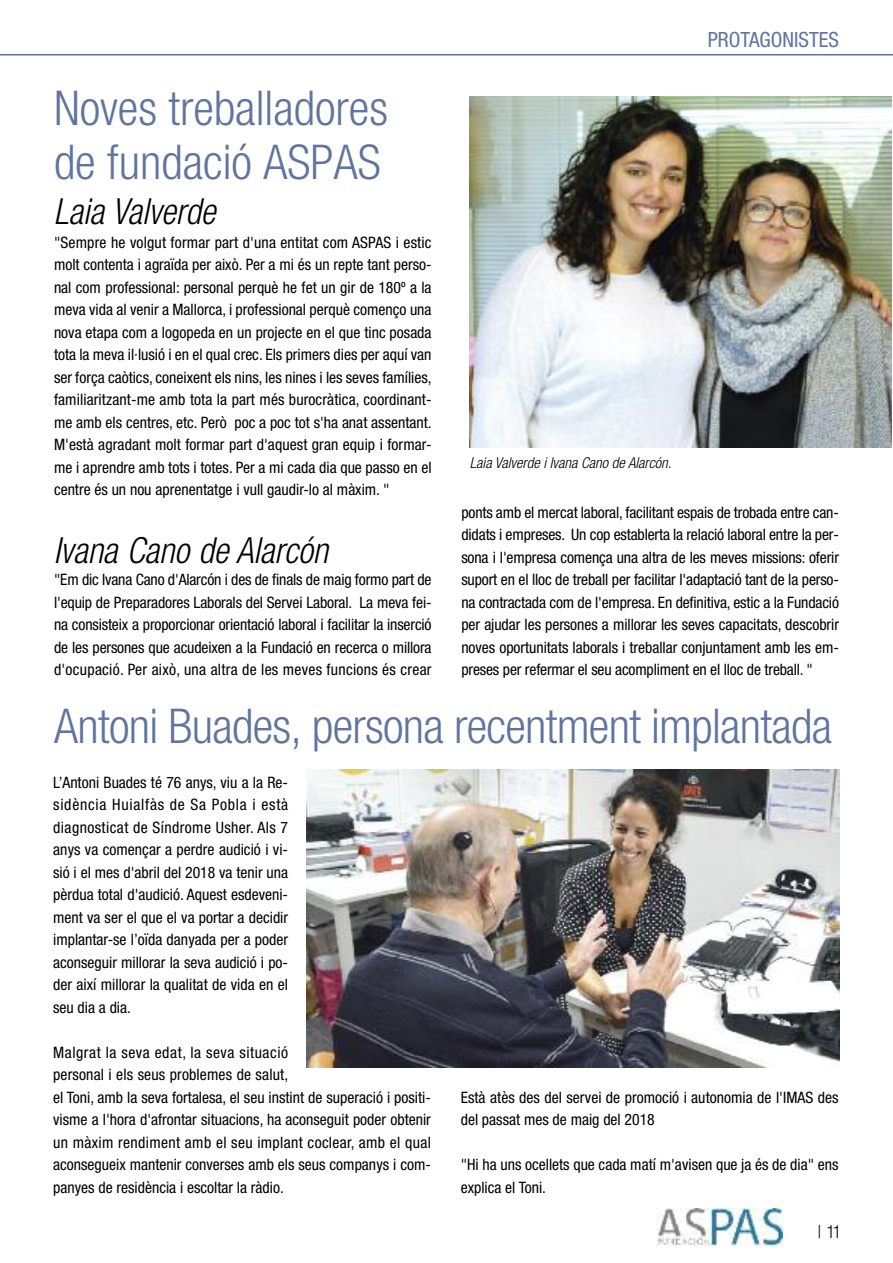
<style>
.page{position:relative;width:893px;height:1263px;background:#fff}
.page>*{position:absolute;margin:0;border:0;box-sizing:border-box;transform-origin:0 0}
.t1{font:300 condensed 48px/54px "Helvetica Neue LT Std";letter-spacing:-.015em;color:#60749f}
.t2{font:italic 300 condensed 36px "Helvetica Neue";color:#000;scale:.96 1}
.t3{font:condensed 21px "Helvetica Neue";color:#60749f}
.t4{font:300 condensed 18px "Helvetica Neue LT Std";color:#000}
.t5{font:condensed 15.75px/22.5px "Helvetica Neue";color:#000;text-align:justify}
.t6{font:italic 300 condensed 15px "Helvetica Neue";color:#000}
</style>
<div class="page">
<hr style="left:0;top:54px;width:893px;height:2px;background:#60749f">
<img style="left:657px;top:1209px;width:126px;height:38px">
<img style="left:470px;top:96px;width:421px;height:352px">
<img style="left:306px;top:769px;width:533px;height:298px">
<h3 class="t3" style="left:708px;top:32px;width:133px">PROTAGONISTES</h3>
<h1 class="t1" style="left:54px;top:85px;width:336px">Noves treballadores de fundació ASPAS</h1>
<h2 class="t2" style="left:54px;top:198px;width:170px">Laia Valverde</h2>
<p class="t5" style="left:54px;top:232px;width:379px">"Sempre he volgut formar part d'una entitat com ASPAS i estic molt contenta i agraïda per això. Per a mi és un repte tant perso&shy;nal com professional: personal perquè he fet un gir de 180º a la meva vida al venir a Mallorca, i professional perquè començo una nova etapa com a logopeda en un projecte en el que tinc posada tota la meva il·lusió i en el qual crec. Els primers dies per aquí van ser força caòtics, coneixent els nins, les nines i les seves famílies, familiaritzant-me amb tota la part més burocràtica, coordinant&shy;me amb els centres, etc. Però poc a poc tot s'ha anat assentant.<br>M'està agradant molt formar part d'aquest gran equip i formar&shy;me i aprendre amb tots i totes. Per a mi cada dia que passo en el centre és un nou aprenentatge i vull gaudir-lo al màxim. "</p>
<h2 class="t2" style="left:54px;top:537px;width:287px">Ivana Cano de Alarcón</h2>
<p class="t5" style="left:54px;top:570px;width:379px">"Em dic Ivana Cano d'Alarcón i des de finals de maig formo part de l'equip de Preparadores Laborals del Servei Laboral. La meva fei&shy;na consisteix a proporcionar orientació laboral i facilitar la inserció de les persones que acudeixen a la Fundació en recerca o millora d'ocupació. Per això, una altra de les meves funcions és crear</p>
<p class="t6" style="left:470px;top:457px;width:203px">Laia Valverde i Ivana Cano de Alarcón.</p>
<p class="t5" style="left:461px;top:502px;width:379px">ponts amb el mercat laboral, facilitant espais de trobada entre can&shy;didats i empreses. Un cop establerta la relació laboral entre la per&shy;sona i l'empresa comença una altra de les meves missions: oferir suport en el lloc de treball per facilitar l'adaptació tant de la perso&shy;na contractada com de l'empresa. En definitiva, estic a la Fundació per ajudar les persones a millorar les seves capacitats, descobrir noves oportunitats laborals i treballar conjuntament amb les em&shy;preses per refermar el seu acompliment en el lloc de treball. "</p>
<h1 class="t1" style="left:54px;top:703px;width:779px">Antoni Buades, persona recentment implantada</h1>
<p class="t5" style="left:53px;top:772px;width:236px">L’Antoni Buades té 76 anys, viu a la Re&shy;sidència Huialfàs de Sa Pobla i està diagnosticat de Síndrome Usher. Als 7 anys va començar a perdre audició i vi&shy;sió i el mes d'abril del 2018 va tenir una pèrdua total d'audició. Aquest esdeveni&shy;ment va ser el que el va portar a decidir implantar-se l’oïda danyada per a poder aconseguir millorar la seva audició i po&shy;der així millorar la qualitat de vida en el seu dia a dia.</p>
<p class="t5" style="left:53px;top:1042px;width:379px;text-align:left">Malgrat la seva edat, la seva situació<br>personal i els seus problemes de salut,<br>el Toni, amb la seva fortalesa, el seu instint de superació i positi&shy;visme a l'hora d'afrontar situacions, ha aconseguit poder obtenir un màxim rendiment amb el seu implant coclear, amb el qual aconsegueix mantenir converses amb els seus companys i com&shy;panyes de residència i escoltar la ràdio.</p>
<p class="t5" style="left:461px;top:1087px;width:379px">Està atès des del servei de promoció i autonomia de l'IMAS des del passat mes de maig del 2018</p>
<p class="t5" style="left:461px;top:1155px;width:379px">"Hi ha uns ocellets que cada matí m'avisen que ja és de dia" ens explica el Toni.</p>
<p class="t4" style="left:818px;top:1225px;width:25px">| 11</p>
</div>
